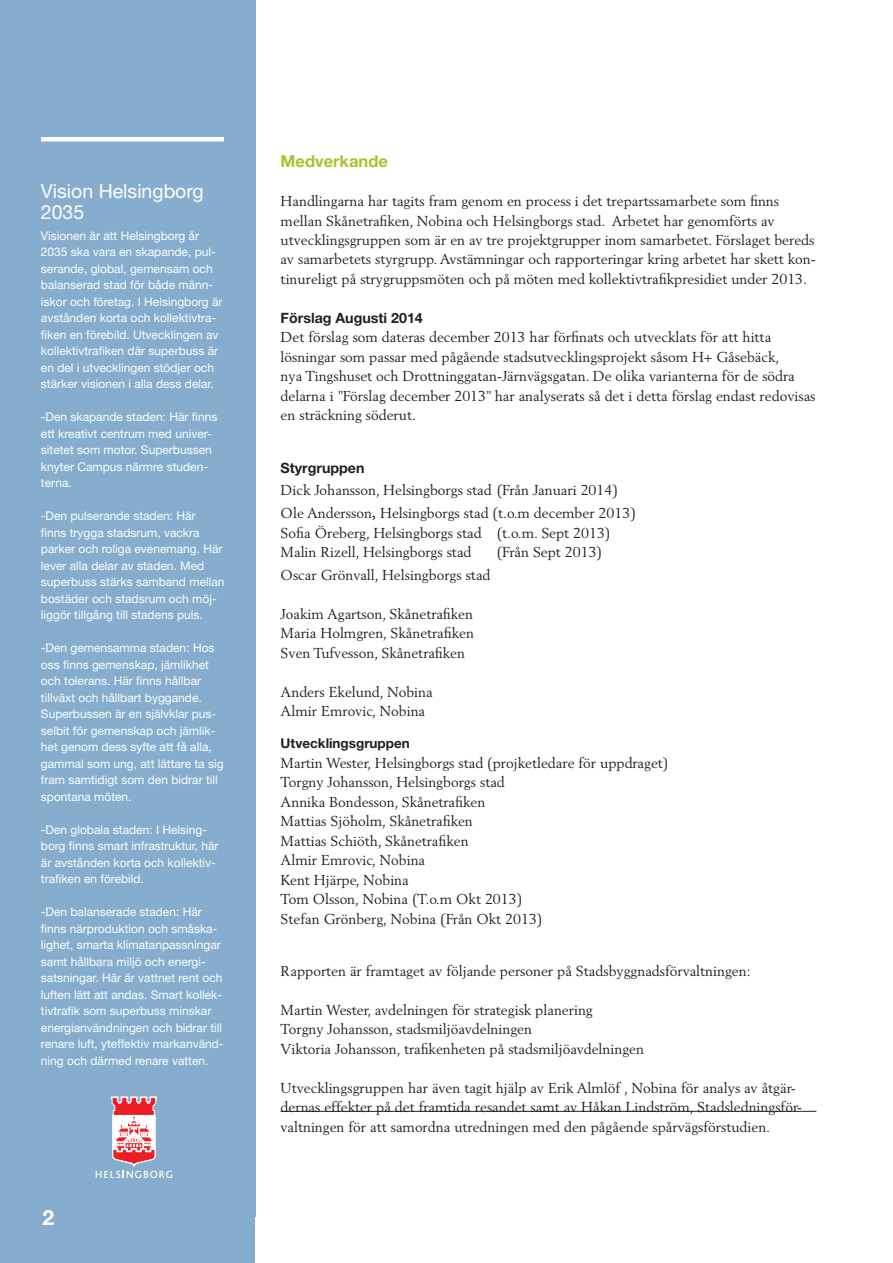
<style>
.page{position:relative;width:893px;height:1263px;background:#fff}
.page>*{position:absolute;margin:0;border:0;box-sizing:border-box;transform-origin:0 0}
.t1{font:700 21px "Helvetica Neue LT Std";color:#fff}
.t2{font:19.5px/21px "Helvetica Neue LT Std";color:#fff}
.t3{font:700 16.5px "Helvetica Neue LT Std";color:#aac12c}
.t4{font:14.25px/19.5px "Berling LT Std";color:#231f20}
.t5{font:700 14.25px "Helvetica Neue LT Std";color:#231f20}
.t6{font:700 13.5px "Helvetica Neue LT Std";color:#231f20}
.t7{font:12px/16.5px "Helvetica Neue LT Std";color:#fff}
.s1{font-family:"Minion Pro";font-size:18px}
</style>
<div class="page">
<div style="left:0;top:1199px;width:255px;height:64px;background:#86adcd"></div>
<div style="left:0;top:0;width:255px;height:1216px;background:#86adcd"></div>
<div style="left:41px;top:137px;width:183px;height:5px;background:#fff"></div>
<svg style="left:96px;top:1097px;width:76px;height:81px"></svg>
<hr style="left:281px;top:1111px;width:535px;height:1px;background:#231f20">
<h2 class="t2" style="left:41px;top:180px;width:164px">Vision Helsingborg<br>2035</h2>
<p class="t7" style="left:41px;top:227px;width:183px">Visionen är att Helsingborg år 2035 ska vara en skapande, pul&shy;serande, global, gemensam och balanserad stad för både männ&shy;iskor och företag. I Helsingborg är avstånden korta och kollektivtra&shy;fiken en förebild. Utvecklingen av kollektivtrafiken där superbuss är en del i utvecklingen stödjer och stärker visionen i alla dess delar.</p>
<p class="t7" style="left:41px;top:409px;width:178px">-Den skapande staden: Här finns ett kreativt centrum med univer&shy;sitetet som motor. Superbussen knyter Campus närmre studen&shy;terna.</p>
<p class="t7" style="left:41px;top:508px;width:185px">-Den pulserande staden: Här<br>finns trygga stadsrum, vackra parker och roliga evenemang. Här lever alla delar av staden. Med superbuss stärks samband mellan bostäder och stadsrum och möj&shy;liggör tillgång till stadens puls.</p>
<p class="t7" style="left:41px;top:640px;width:184px">-Den gemensamma staden: Hos oss finns gemenskap, jämlikhet och tolerans. Här finns hållbar tillväxt och hållbart byggande.<br>Superbussen är en självklar pus&shy;selbit för gemenskap och jämlik&shy;het genom dess syfte att få alla, gammal som ung, att lättare ta sig fram samtidigt som den bidrar till spontana möten.</p>
<p class="t7" style="left:41px;top:821px;width:179px">-Den globala staden: I Helsing&shy;borg finns smart infrastruktur, här är avstånden korta och kollektiv&shy;trafiken en förebild.</p>
<p class="t7" style="left:41px;top:904px;width:184px">-Den balanserade staden: Här finns närproduktion och småska&shy;lighet, smarta klimatanpassningar samt hållbara miljö och energi&shy;satsningar. Här är vattnet rent och luften lätt att andas. Smart kollek&shy;tivtrafik som superbuss minskar energianvändningen och bidrar till renare luft, yteffektiv markanvänd&shy;ning och därmed renare vatten.</p>
<h1 class="t1" style="left:43px;top:1204px;width:13px">2</h1>
<p class="t3" style="left:281px;top:151px;width:109px">Medverkande</p>
<p class="t4" style="left:281px;top:191px;width:537px">Handlingarna har tagits fram genom en process i det trepartssamarbete som finns mellan Skånetrafiken, Nobina och Helsingborgs stad. Arbetet har genomförts av utvecklingsgruppen som är en av tre projektgrupper inom samarbetet. Förslaget bereds av samarbetets styrgrupp. Avstämningar och rapporteringar kring arbetet har skett kon&shy;tinureligt på strygruppsmöten och på möten med kollektivtrafikpresidiet under 2013.</p>
<p class="t5" style="left:281px;top:309px;width:144px">Förslag Augusti 2014</p>
<p class="t4" style="left:281px;top:328px;width:536px">Det förslag som dateras december 2013 har förfinats och utvecklats för att hitta lösningar som passar med pågående stadsutvecklingsprojekt såsom H+ Gåsebäck,<br>nya Tingshuset och Drottninggatan-Järnvägsgatan. De olika varianterna för de södra delarna i ”Förslag december 2013” har analyserats så det i detta förslag endast redovisas en sträckning söderut.</p>
<p class="t5" style="left:281px;top:459px;width:85px">Styrgruppen</p>
<p class="t4" style="left:281px;top:479px;width:357px;line-height:22.5px">Dick Johansson, Helsingborgs stad (Från Januari 2014)<br>Ole Andersson<span class="s1">,</span> Helsingborgs stad (t.o.m december 2013)</p>
<p class="t4" style="left:281px;top:523px;width:331px">Sofia Öreberg, Helsingborgs stad (t.o.m. Sept 2013)<br>Malin Rizell, Helsingborgs stad</p>
<p class="t4" style="left:497px;top:542px;width:107px">(Från Sept 2013)</p>
<p class="t4" style="left:281px;top:565px;width:211px">Oscar Grönvall, Helsingborgs stad</p>
<p class="t4" style="left:281px;top:604px;width:195px;text-align:justify">Joakim Agartson, Skånetrafiken Maria Holmgren, Skånetrafiken Sven Tufvesson, Skånetrafiken</p>
<p class="t4" style="left:281px;top:682px;width:154px">Anders Ekelund, Nobina<br>Almir Emrovic, Nobina</p>
<p class="t6" style="left:281px;top:735px;width:131px">Utvecklingsgruppen</p>
<p class="t4" style="left:281px;top:753px;width:389px">Martin Wester, Helsingborgs stad (projketledare för uppdraget)<br>Torgny Johansson, Helsingborgs stad<br>Annika Bondesson, Skånetrafiken<br>Mattias Sjöholm, Skånetrafiken<br>Mattias Schiöth, Skånetrafiken<br>Almir Emrovic, Nobina<br>Kent Hjärpe, Nobina<br>Tom Olsson, Nobina (T.o.m Okt 2013)<br>Stefan Grönberg, Nobina (Från Okt 2013)</p>
<p class="t4" style="left:281px;top:961px;width:471px">Rapporten är framtaget av följande personer på Stadsbyggnadsförvaltningen:</p>
<p class="t4" style="left:281px;top:1000px;width:365px">Martin Wester, avdelningen för strategisk planering<br>Torgny Johansson, stadsmiljöavdelningen<br>Viktoria Johansson, trafikenheten på stadsmiljöavdelningen</p>
<p class="t4" style="left:281px;top:1078px;width:523px">Utvecklingsgruppen har även tagit hjälp av Erik Almlöf , Nobina för analys av åtgär&shy;dernas effekter på det framtida resandet samt av Håkan Lindström, Stadsledningsför&shy;valtningen för att samordna utredningen med den pågående spårvägsförstudien.</p>
</div>
